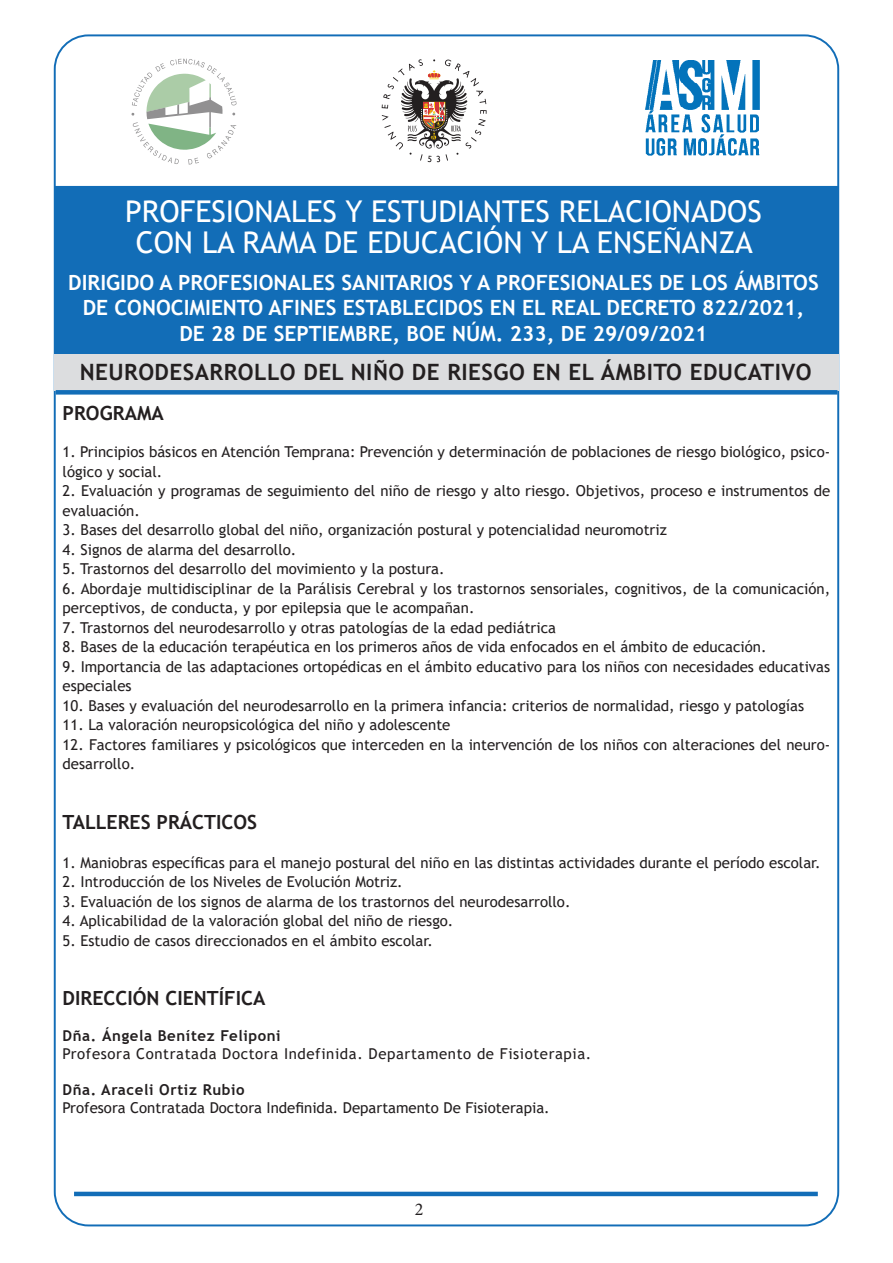
<style>
.page{position:relative;width:893px;height:1263px;background:#fff}
.page>*{position:absolute;margin:0;border:0;box-sizing:border-box;transform-origin:0 0}
.t1{font:30px "Trebuchet MS";color:#fff}
.t2{font:700 22.5px "Trebuchet MS";letter-spacing:.02em;color:#231f20}
.t3{font:700 21px "Trebuchet MS";color:#fff}
.t4{font:700 19.5px "Trebuchet MS";color:#231f20}
.t5{font:18px "Minion Pro";color:#231f20}
.t6{font:15px/19.5px "Trebuchet MS";color:#231f20}
.t7{font:15px "Trebuchet MS";letter-spacing:.04em;color:#231f20}
.t8{font:700 15px "Trebuchet MS";letter-spacing:.04em;color:#231f20}
</style>
<div class="page">
<hr style="left:74px;top:1192px;width:744px;height:4px;background:#126db7">
<div style="left:54px;top:186px;width:785px;height:173px;background:#126db7"></div>
<div style="left:54px;top:354px;width:785px;height:37px;background:#dcdddf"></div>
<div style="left:56px;top:390px;width:781px;height:5px;background:#126db7"></div>
<svg style="left:382px;top:59px;width:105px;height:103px"></svg>
<svg style="left:132px;top:59px;width:104px;height:106px"></svg>
<img style="left:645px;top:60px;width:115px;height:96px">
<p class="t1" style="left:125px;top:192px;width:638px">PROFESIONALES Y ESTUDIANTES RELACIONADOS</p>
<p class="t1" style="left:136px;top:223px;width:619px">CON LA RAMA DE EDUCACIÓN Y LA ENSEÑANZA</p>
<p class="t3" style="left:68px;top:270px;width:752px">DIRIGIDO A PROFESIONALES SANITARIOS Y A PROFESIONALES DE LOS ÁMBITOS</p>
<p class="t3" style="left:83px;top:295px;width:723px">DE CONOCIMIENTO AFINES ESTABLECIDOS EN EL REAL DECRETO 822/2021,</p>
<p class="t3" style="left:179px;top:320px;width:530px">DE 28 DE SEPTIEMBRE, BOE NÚM. 233, DE 29/09/2021</p>
<p class="t2" style="left:80px;top:358px;width:733px">NEURODESARROLLO DEL NIÑO DE RIESGO EN EL ÁMBITO EDUCATIVO</p>
<p class="t4" style="left:63px;top:400px;width:103px">PROGRAMA</p>
<p class="t6" style="left:63px;top:442px;width:769px">1. Principios básicos en Atención Temprana: Prevención y determinación de poblaciones de riesgo biológico, psico&shy;lógico y social.</p>
<p class="t6" style="left:63px;top:481px;width:769px">2. Evaluación y programas de seguimiento del niño de riesgo y alto riesgo. Objetivos, proceso e instrumentos de evaluación.</p>
<p class="t6" style="left:63px;top:520px;width:606px">3. Bases del desarrollo global del niño, organización postural y potencialidad neuromotriz</p>
<p class="t6" style="left:63px;top:539px;width:235px">4. Signos de alarma del desarrollo.</p>
<p class="t6" style="left:63px;top:559px;width:383px">5. Trastornos del desarrollo del movimiento y la postura.</p>
<p class="t6" style="left:63px;top:578px;width:769px">6. Abordaje multidisciplinar de la Parálisis Cerebral y los trastornos sensoriales, cognitivos, de la comunicación, perceptivos, de conducta, y por epilepsia que le acompañan.</p>
<p class="t6" style="left:63px;top:617px;width:495px">7. Trastornos del neurodesarrollo y otras patologías de la edad pediátrica</p>
<p class="t6" style="left:63px;top:637px;width:705px">8. Bases de la educación terapéutica en los primeros años de vida enfocados en el ámbito de educación.</p>
<p class="t6" style="left:63px;top:656px;width:769px">9. Importancia de las adaptaciones ortopédicas en el ámbito educativo para los niños con necesidades educativas especiales</p>
<p class="t6" style="left:63px;top:695px;width:743px">10. Bases y evaluación del neurodesarrollo en la primera infancia: criterios de normalidad, riesgo y patologías</p>
<p class="t6" style="left:63px;top:715px;width:389px">11. La valoración neuropsicológica del niño y adolescente</p>
<p class="t6" style="left:63px;top:734px;width:769px">12. Factores familiares y psicológicos que interceden en la intervención de los niños con alteraciones del neuro&shy;desarrollo.</p>
<p class="t4" style="left:63px;top:809px;width:196px">TALLERES PRÁCTICOS</p>
<p class="t6" style="left:63px;top:853px;width:760px">1. Maniobras específicas para el manejo postural del niño en las distintas actividades durante el período escolar.</p>
<p class="t6" style="left:63px;top:872px;width:342px">2. Introducción de los Niveles de Evolución Motriz.</p>
<p class="t6" style="left:63px;top:892px;width:509px">3. Evaluación de los signos de alarma de los trastornos del neurodesarrollo.</p>
<p class="t6" style="left:63px;top:911px;width:392px">4. Aplicabilidad de la valoración global del niño de riesgo.</p>
<p class="t6" style="left:63px;top:931px;width:372px">5. Estudio de casos direccionados en el ámbito escolar.</p>
<p class="t4" style="left:63px;top:986px;width:204px">DIRECCIÓN CIENTÍFICA</p>
<p class="t8" style="left:63px;top:1026px;width:220px">Dña. Ángela Benítez Feliponi</p>
<p class="t7" style="left:63px;top:1044px;width:530px">Profesora Contratada Doctora Indefinida. Departamento de Fisioterapia.</p>
<p class="t8" style="left:63px;top:1080px;width:184px">Dña. Araceli Ortiz Rubio</p>
<p class="t6" style="left:63px;top:1098px;width:489px">Profesora Contratada Doctora Indefinida. Departamento De Fisioterapia.</p>
<p class="t5" style="left:415px;top:1197px;width:10px">2</p>
</div>
